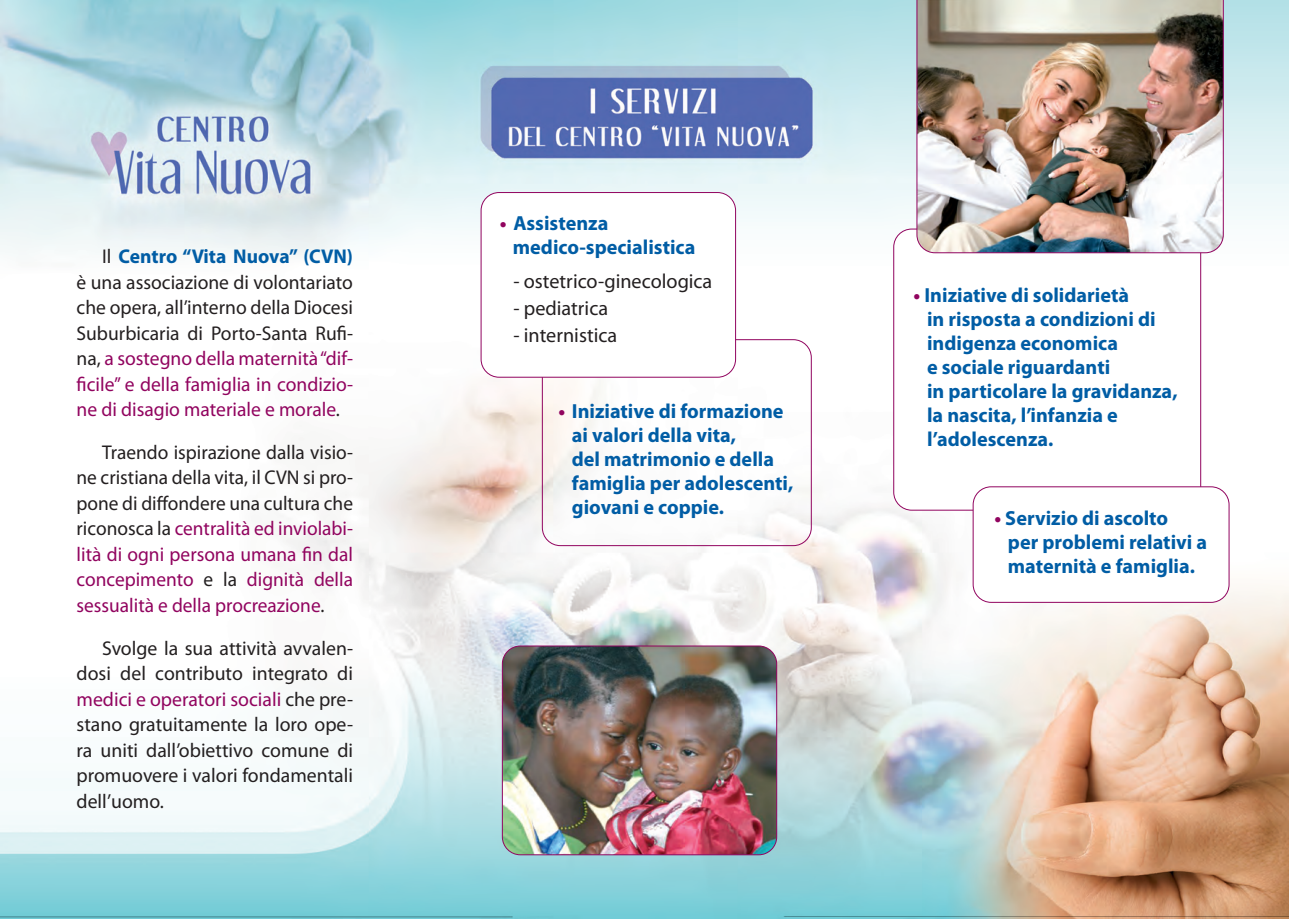
<style>
.page{position:relative;width:1289px;height:919px;background:#fff}
.page>*{position:absolute;margin:0;border:0;box-sizing:border-box;transform-origin:0 0}
.t1{font:700 20.4px/24px "Myriad Pro";color:#015da5}
.t2{font:20.4px "Myriad Pro";color:#231f20}
.t3{font:19.95px/25.5px "Myriad Pro";color:#231f20;text-align:justify}
.s1{font-weight:700;color:#015da5}
.s2{color:#91045f}
</style>
<div class="page">
<img style="left:0;top:0;width:1288px;height:918px">
<div style="left:542px;top:339px;width:269px;height:207px;border:1px solid #91045f;border-radius:18px"></div>
<img style="left:502px;top:646px;width:274px;height:208px">
<div style="left:502px;top:645px;width:275px;height:210px;border:1px solid #91045f;border-radius:18px"></div>
<div style="left:893px;top:229px;width:307px;height:281px;background:#fff;border-radius:18px"></div>
<img style="left:916px;top:0;width:307px;height:253px">
<div style="left:973px;top:487px;width:255px;height:115px;background:#fff;border-radius:18px"></div>
<div style="left:972px;top:486px;width:257px;height:116px;border:1px solid #91045f;border-radius:18px"></div>
<div style="left:481px;top:192px;width:254px;height:185px;background:#fff;border-radius:18px"></div>
<div style="left:480px;top:192px;width:256px;height:185px;border:1px solid #91045f;border-radius:18px"></div>
<p class="t3" style="left:77px;top:243px;width:278px;text-indent:26px">Il <span class="s1">Centro “Vita Nuova” (CVN) </span>è una associazione di volontariato che opera, all’interno della Diocesi Suburbicaria di Porto-Santa Rufi&shy;na, <span class="s2">a sostegno della maternità “dif&shy;ficile” e della famiglia in condizio&shy;ne di disagio materiale e morale</span>.</p>
<p class="t3" style="left:77px;top:439px;width:278px;text-indent:26px">Traendo ispirazione dalla visio&shy;ne cristiana della vita, il CVN si pro&shy;pone di diffondere una cultura che riconosca la <span class="s2">centralità ed inviolabi&shy;lità di ogni persona umana fin dal concepimento</span> e la <span class="s2">dignità della sessualità e della procreazione</span>.</p>
<p class="t3" style="left:77px;top:634px;width:278px;text-indent:26px">Svolge la sua attività avvalen&shy;dosi del contributo integrato di <span class="s2">medici e operatori sociali</span> che pre&shy;stano gratuitamente la loro ope&shy;ra uniti dall’obiettivo comune di promuovere i valori fondamentali dell’uomo.</p>
<p class="t1" style="left:513px;top:210px;width:184px;text-indent:-13px"><span class="s2">•</span> Assistenza medico-specialistica</p>
<p class="t2" style="left:513px;top:269px;width:200px">- ostetrico-ginecologica</p>
<p class="t2" style="left:513px;top:296px;width:96px">- pediatrica</p>
<p class="t2" style="left:513px;top:323px;width:105px">- internistica</p>
<p class="t1" style="left:572px;top:399px;width:223px;text-indent:-13px"><span class="s2">•</span> Iniziative di formazione ai valori della vita,<br>del matrimonio e della famiglia per adolescenti, giovani e coppie.</p>
<p class="t1" style="left:927px;top:282px;width:252px;text-indent:-13px"><span class="s2">•</span> Iniziative di solidarietà<br>in risposta a condizioni di indigenza economica<br>e sociale riguardanti<br>in particolare la gravidanza, la nascita, l’infanzia e l’adolescenza.</p>
<p class="t1" style="left:1007px;top:505px;width:201px;text-indent:-13px"><span class="s2">•</span> Servizio di ascolto<br>per problemi relativi a maternità e famiglia.</p>
</div>
